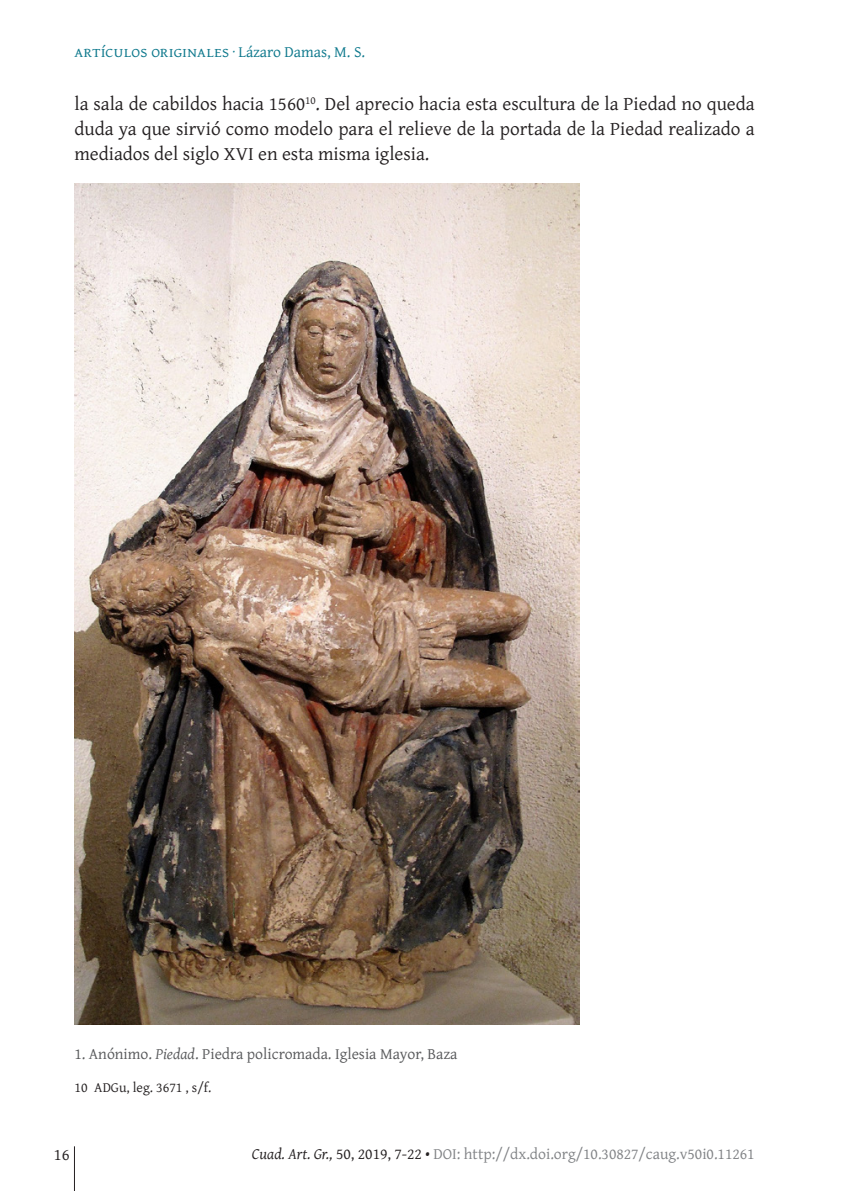
<style>
.page{position:relative;width:844px;height:1191px;background:#fff}
.page>*{position:absolute;margin:0;border:0;box-sizing:border-box;transform-origin:0 0}
.t1{font:19.25px/24.5px "Gentium Plus";color:#231f20;text-align:justify}
.t2{font:16.62px "Gentium Plus";color:#231f20}
.t3{font:15.75px "Gentium Plus";color:#808285}
.piedefoto{font:15.75px "Gentium Plus";color:#57585a}
.t4{font:15.75px "Gentium Plus";letter-spacing:.02em;color:#0d788c}
.notaspie{font:14px "Gentium Plus";color:#231f20}
.s1{font-style:italic}
.s2{font-style:italic;color:#231f20}
.s3{color:#231f20}
</style>
<div class="page">
<hr style="left:74px;top:1146px;width:1px;height:45px;background:#231f20">
<img style="left:74px;top:183px;width:505px;height:841px">
<p class="t4" style="left:74px;top:37px;width:292px">artículos originales · Lázaro Damas, M. S.</p>
<p class="t1" style="left:74px;top:90px;width:681px">la sala de cabildos hacia 1560<sup>10</sup>. Del aprecio hacia esta escultura de la Piedad no queda duda ya que sirvió como modelo para el relieve de la portada de la Piedad realizado a mediados del siglo XVI en esta misma iglesia.</p>
<p class="piedefoto" style="left:74px;top:1039px;width:384px">1. Anónimo. <span class="s1">Piedad</span>. Piedra policromada. Iglesia Mayor, Baza</p>
<p class="notaspie" style="left:74px;top:1074px;width:138px">10 ADGu, leg. 3671 , s/f.</p>
<p class="t2" style="left:54px;top:1138px;width:17px">16</p>
<p class="t3" style="left:252px;top:1138px;width:504px"><span class="s2">Cuad. Art. Gr.,</span> <span class="s3">50, 2019, 7-22 •</span> DOI: http://dx.doi.org/10.30827/caug.v50i0.11261</p>
</div>
